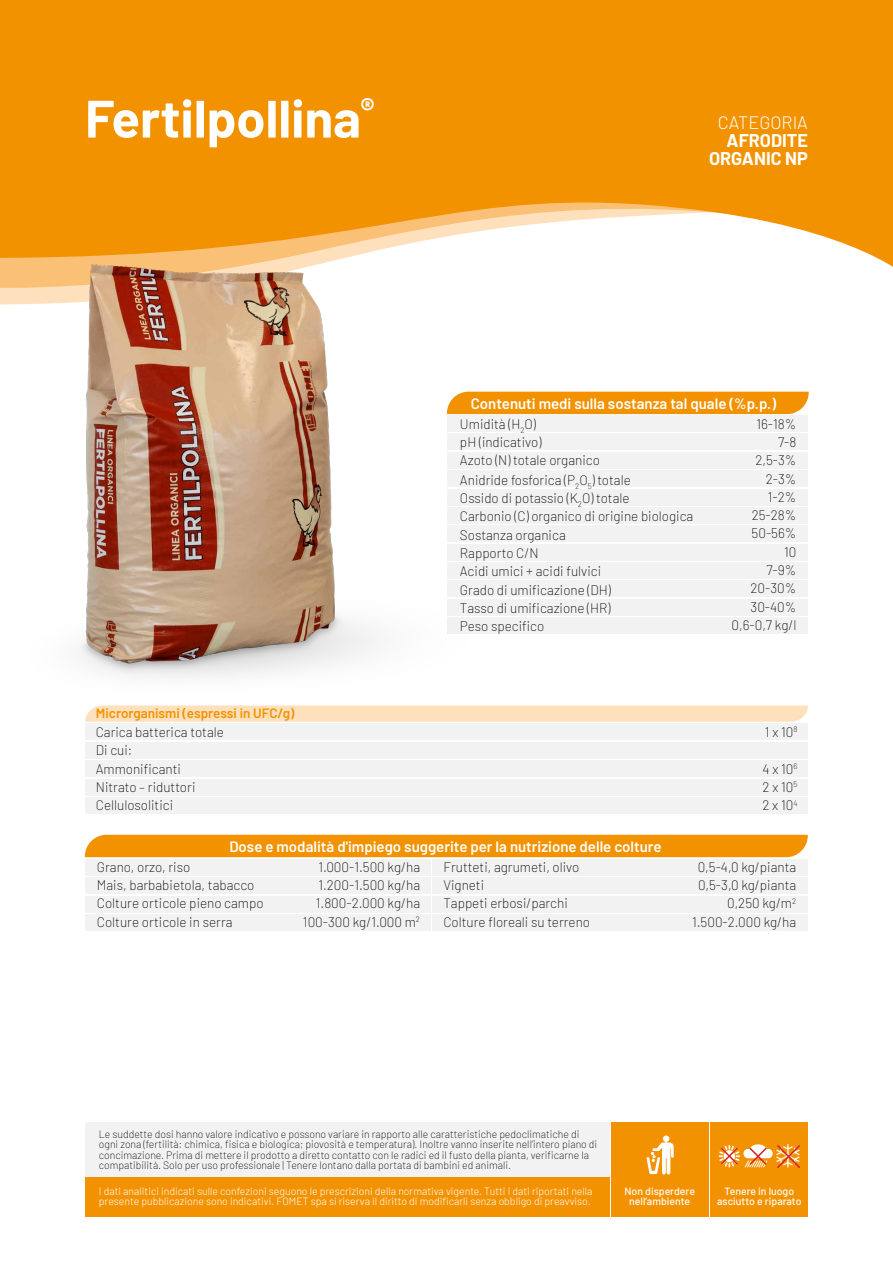
<style>
.page{position:relative;width:893px;height:1263px;background:#fff}
.page>*{position:absolute;margin:0;border:0;box-sizing:border-box;transform-origin:0 0}
.t1{font:700 52.5px "Barlow";color:#fff}
.t2{font:700 18px/18px "Barlow";color:#fff;text-align:right}
.t3{font:300 18px "Barlow";color:#fff}
.t4{font:600 15px "Barlow";color:#fff}
.t5{font:200 13.5px/18.3px "Barlow";color:#000}
.t6{font:600 13.5px "Barlow";color:#f39200}
.t7{font:200 10.5px/10.5px "Barlow";color:#000}
.t8{font:300 10.5px/10.5px "Barlow";color:#fff}
.t9{font:500 10.5px/10.5px "Barlow";color:#fff;text-align:center}
</style>
<div class="page">
<svg style="left:0;top:0;width:893px;height:267px;background:#f39a14"></svg>
<div style="left:710px;top:1122px;width:98px;height:95px;background:#f39200"></div>
<div style="left:611px;top:1122px;width:98px;height:95px;background:#f39200"></div>
<div style="left:85px;top:1122px;width:524px;height:95px;background:#f2f2f2"></div>
<div style="left:85px;top:1178px;width:524px;height:39px;background:#f39200"></div>
<svg style="left:719px;top:1144px;width:81px;height:24px"></svg>
<svg style="left:646px;top:1135px;width:28px;height:39px"></svg>
<div style="left:448px;top:415px;width:360px;height:17px;background:#f2f2f2"></div>
<div style="left:448px;top:452px;width:360px;height:16px;background:#f2f2f2"></div>
<div style="left:448px;top:489px;width:360px;height:16px;background:#f2f2f2"></div>
<div style="left:448px;top:470px;width:360px;height:17px;background:#f2f2f2"></div>
<div style="left:448px;top:507px;width:360px;height:16px;background:#f2f2f2"></div>
<div style="left:448px;top:544px;width:360px;height:16px;background:#f2f2f2"></div>
<div style="left:448px;top:599px;width:360px;height:16px;background:#f2f2f2"></div>
<div style="left:448px;top:526px;width:360px;height:16px;background:#f2f2f2"></div>
<div style="left:448px;top:581px;width:360px;height:16px;background:#f2f2f2"></div>
<div style="left:448px;top:434px;width:360px;height:16px;background:#f2f2f2"></div>
<div style="left:448px;top:562px;width:360px;height:16px;background:#f2f2f2"></div>
<div style="left:448px;top:617px;width:360px;height:17px;background:#f2f2f2"></div>
<svg style="left:560px;top:391px;width:249px;height:24px;background:#f39b15"></svg>
<div style="left:85px;top:859px;width:346px;height:16px;background:#f2f2f2"></div>
<div style="left:433px;top:859px;width:375px;height:16px;background:#f2f2f2"></div>
<div style="left:85px;top:896px;width:346px;height:16px;background:#f2f2f2"></div>
<div style="left:433px;top:896px;width:375px;height:16px;background:#f2f2f2"></div>
<div style="left:85px;top:914px;width:346px;height:17px;background:#f2f2f2"></div>
<div style="left:433px;top:914px;width:375px;height:17px;background:#f2f2f2"></div>
<div style="left:85px;top:878px;width:346px;height:16px;background:#f2f2f2"></div>
<div style="left:433px;top:878px;width:375px;height:16px;background:#f2f2f2"></div>
<svg style="left:84px;top:834px;width:724px;height:24px;background:#f39a14"></svg>
<div style="left:85px;top:724px;width:723px;height:16px;background:#f2f2f2"></div>
<div style="left:85px;top:760px;width:723px;height:17px;background:#f2f2f2"></div>
<div style="left:85px;top:797px;width:723px;height:16px;background:#f2f2f2"></div>
<div style="left:85px;top:742px;width:723px;height:16px;background:#f2f2f2"></div>
<div style="left:85px;top:779px;width:723px;height:16px;background:#f2f2f2"></div>
<svg style="left:560px;top:705px;width:248px;height:17px;background:#fee1bf"></svg>
<img style="left:0;top:173px;width:560px;height:586px">
<h1 class="t1" style="left:85px;top:80px;width:291px">Fertilpollina<sup>®</sup></h1>
<h2 class="t3" style="left:718px;top:109px;width:92px">CATEGORIA</h2>
<h2 class="t2" style="left:709px;top:130px;width:100px">AFRODITE<br>ORGANIC NP</h2>
<p class="t6" style="left:96px;top:704px;width:200px">Microrganismi (espressi in UFC/g)</p>
<p class="t4" style="left:471px;top:392px;width:307px">Contenuti medi sulla sostanza tal quale (%p.p.)</p>
<p class="t5" style="left:460px;top:413px;width:235px">Umidità (H<sub>2</sub>O)<br>pH (indicativo)<br>Azoto (N) totale organico<br>Anidride fosforica (P<sub>2</sub>O<sub>5</sub>) totale<br>Ossido di potassio (K<sub>2</sub>O) totale<br>Carbonio (C) organico di origine biologica<br>Sostanza organica<br>Rapporto C/N<br>Acidi umici + acidi fulvici<br>Grado di umificazione (DH)<br>Tasso di umificazione (HR)<br>Peso specifico</p>
<p class="t5" style="left:731px;top:414px;width:66px;text-align:right">16-18%<br>7-8<br>2,5-3%<br>2-3%<br>1-2%<br>25-28%<br>50-56%<br>10<br>7-9%<br>20-30%<br>30-40%<br>0,6-0,7 kg/l</p>
<p class="t5" style="left:96px;top:722px;width:130px">Carica batterica totale<br>Di cui:<br>Ammonificanti<br>Nitrato – riduttori<br>Cellulosolitici</p>
<p class="t5" style="left:765px;top:722px;width:34px">1 x 10<sup>8</sup></p>
<p class="t5" style="left:762px;top:758px;width:37px;text-align:justify">4 x 10<sup>6<br></sup>2 x 10<sup>5<br></sup>2 x 10<sup>4</sup></p>
<p class="t4" style="left:229px;top:835px;width:434px">Dose e modalità d'impiego suggerite per la nutrizione delle colture</p>
<p class="t5" style="left:97px;top:857px;width:168px">Grano, orzo, riso<br>Mais, barbabietola, tabacco<br>Colture orticole pieno campo<br>Colture orticole in serra</p>
<p class="t5" style="left:303px;top:857px;width:119px;text-align:right">1.000-1.500 kg/ha<br>1.200-1.500 kg/ha<br>1.800-2.000 kg/ha<br>100-300 kg/1.000 m<sup>2</sup></p>
<p class="t5" style="left:443px;top:857px;width:148px">Frutteti, agrumeti, olivo<br>Vigneti<br>Tappeti erbosi/parchi<br>Colture floreali su terreno</p>
<p class="t5" style="left:692px;top:857px;width:106px;text-align:right">0,5-4,0 kg/pianta<br>0,5-3,0 kg/pianta<br>0,250 kg/m<sup>2<br></sup>1.500-2.000 kg/ha</p>
<p class="t7" style="left:99px;top:1128px;width:500px">Le suddette dosi hanno valore indicativo e possono variare in rapporto alle caratteristiche pedoclimatiche di ogni zona (fertilità: chimica, fisica e biologica; piovosità e temperatura). Inoltre vanno inserite nell’intero piano di concimazione. Prima di mettere il prodotto a diretto contatto con le radici ed il fusto della pianta, verificarne la compatibilità. Solo per uso professionale | Tenere lontano dalla portata di bambini ed animali.</p>
<p class="t8" style="left:99px;top:1185px;width:495px">I dati analitici indicati sulle confezioni seguono le prescrizioni della normativa vigente. Tutti i dati riportati nella presente pubblicazione sono indicativi. FOMET spa si riserva il diritto di modificarli senza obbligo di preavviso.</p>
<p class="t9" style="left:625px;top:1185px;width:72px">Non disperdere nell’ambiente</p>
<p class="t9" style="left:717px;top:1185px;width:86px">Tenere in luogo asciutto e riparato</p>
</div>
